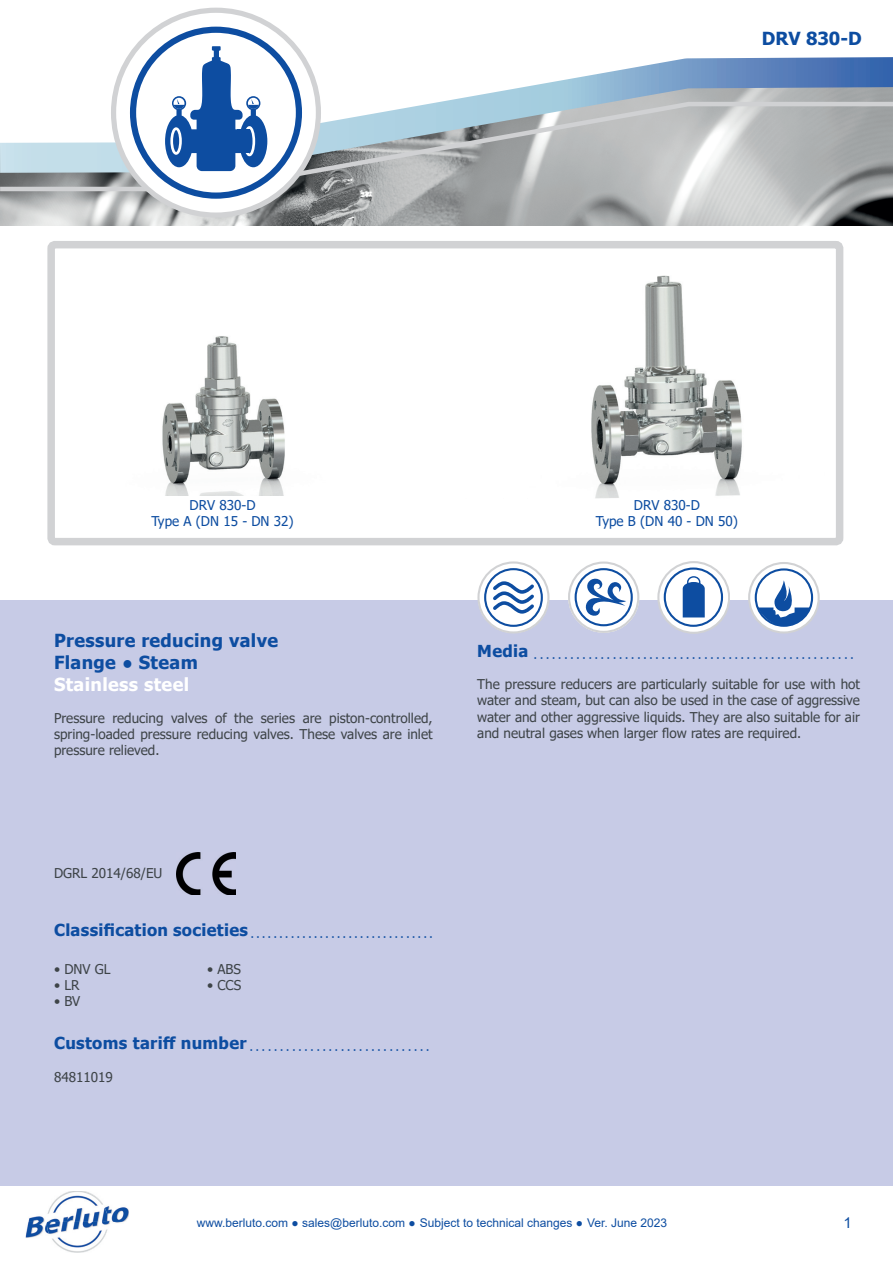
<style>
.page{position:relative;width:893px;height:1263px;background:#fff}
.page>*{position:absolute;margin:0;border:0;box-sizing:border-box;transform-origin:0 0}
.t1{font:700 18px/21.6px "Tahoma";letter-spacing:.02em;color:#0d4da1}
.t2{font:700 18px "Tahoma";letter-spacing:.02em;color:#fff}
.t3{font:15px "Arial";color:#0d4da1}
.t4{font:13.5px/16.2px "Tahoma";color:#3e4448;text-align:justify}
.t5{font:13.5px/16.2px "Tahoma";color:#0d4da1;text-align:center}
.t6{font:12px "Arial";color:#0d4da1}
.t7{font:700 8.7px "Tahoma";color:#0d4da1}
.s1{font-family:"Tahoma";font-weight:700}
</style>
<div class="page">
<img style="left:0;top:193px;width:893px;height:32px">
<svg style="left:135px;top:42px;width:758px;height:58px"></svg>
<svg style="left:0;top:100px;width:893px;height:93px;background:#b2b8ba"></svg>
<img style="left:28px;top:1216px;width:17px;height:6px">
<img style="left:108px;top:1206px;width:21px;height:16px">
<img style="left:25px;top:1222px;width:96px;height:16px">
<img style="left:47px;top:1191px;width:61px;height:62px">
<div style="left:47px;top:241px;width:796px;height:304px;border:8px solid #d1d2d4;border-radius:4px"></div>
<div style="left:0;top:601px;width:893px;height:585px;background:#c7cbe6"></div>
<img style="left:177px;top:853px;width:59px;height:42px">
<svg style="left:478px;top:562px;width:71px;height:71px"></svg>
<svg style="left:491px;top:579px;width:45px;height:36px"></svg>
<div style="left:484px;top:568px;width:59px;height:59px;border:2px solid #0d4da1;border-radius:50%"></div>
<div style="left:477px;top:561px;width:72px;height:72px;border:2px solid #d1d2d4;border-radius:50%"></div>
<svg style="left:568px;top:562px;width:71px;height:71px"></svg>
<svg style="left:584px;top:578px;width:42px;height:38px"></svg>
<div style="left:575px;top:568px;width:58px;height:58px;border:2px solid #0d4da1;border-radius:50%"></div>
<div style="left:568px;top:561px;width:71px;height:72px;border:2px solid #d1d2d4;border-radius:50%"></div>
<svg style="left:658px;top:562px;width:71px;height:71px"></svg>
<div style="left:658px;top:561px;width:72px;height:73px;border:2px solid #d1d2d4;border-radius:50%"></div>
<svg style="left:683px;top:582px;width:22px;height:35px"></svg>
<div style="left:687px;top:576px;width:13px;height:14px;border:1px solid #0d4da1;border-radius:6px"></div>
<div style="left:664px;top:567px;width:59px;height:60px;border:2px solid #0d4da1;border-radius:50%"></div>
<svg style="left:114px;top:10px;width:204px;height:207px"></svg>
<div style="left:130px;top:27px;width:172px;height:172px;border:6px solid #0d4da1;border-radius:50%"></div>
<svg style="left:0;top:46px;width:374px;height:125px"></svg>
<div style="left:172px;top:129px;width:8px;height:24px;background:#0d4da1;border-radius:50%"></div>
<div style="left:170px;top:127px;width:12px;height:28px;border:3px solid #fff;border-radius:50%"></div>
<div style="left:245px;top:127px;width:9px;height:28px;background:#0d4da1;border-radius:50%"></div>
<div style="left:244px;top:126px;width:11px;height:30px;border:3px solid #fff;border-radius:50%"></div>
<div style="left:237px;top:129px;width:12px;height:24px;background:#0d4da1"></div>
<svg style="left:749px;top:563px;width:70px;height:70px"></svg>
<svg style="left:758px;top:580px;width:52px;height:46px"></svg>
<div style="left:755px;top:568px;width:58px;height:59px;border:2px solid #0d4da1;border-radius:50%"></div>
<div style="left:748px;top:562px;width:72px;height:71px;border:2px solid #d1d2d4;border-radius:50%"></div>
<img style="left:162px;top:336px;width:123px;height:160px">
<img style="left:591px;top:275px;width:151px;height:223px">
<h1 class="t1" style="left:762px;top:29px;width:101px">DRV 830-D</h1>
<p class="t5" style="left:151px;top:497px;width:144px">DRV 830-D<br>Type A (DN 15 - DN 32)</p>
<h1 class="t1" style="left:54px;top:631px;width:226px">Pressure reducing valve<br>Flange ● Steam</h1>
<h1 class="t2" style="left:54px;top:671px;width:137px">Stainless steel</h1>
<p class="t4" style="left:54px;top:711px;width:380px">Pressure reducing valves of the series are piston-controlled, spring-loaded pressure reducing valves. These valves are inlet pressure relieved.</p>
<p class="t4" style="left:54px;top:866px;width:110px">DGRL 2014/68/EU</p>
<p class="t7" style="left:54px;top:932px;width:380px"><sup>Classification</sup> <sup>societies</sup> · · · · · · · · · · · · · · · · · · · · · · · · · · · · · · · ·</p>
<p class="t4" style="left:54px;top:961px;width:58px">• DNV GL</p>
<p class="t4" style="left:207px;top:961px;width:35px">• ABS</p>
<p class="t4" style="left:54px;top:978px;width:27px">• LR</p>
<p class="t4" style="left:207px;top:978px;width:36px">• CCS</p>
<p class="t4" style="left:54px;top:994px;width:28px">• BV</p>
<p class="t7" style="left:54px;top:1045px;width:377px"><sup>Customs</sup> <sup>tariff</sup> <sup>number</sup> · · · · · · · · · · · · · · · · · · · · · · · · · · · · · ·</p>
<p class="t4" style="left:54px;top:1069px;width:60px">84811019</p>
<p class="t5" style="left:596px;top:497px;width:144px">DRV 830-D<br>Type B (DN 40 - DN 50)</p>
<p class="t7" style="left:477px;top:653px;width:378px"><sup>Media</sup> · · · · · · · · · · · · · · · · · · · · · · · · · · · · · · · · · · · · · · · · · · · · · · · · · · · · ·</p>
<p class="t4" style="left:477px;top:677px;width:384px">The pressure reducers are particularly suitable for use with hot water and steam, but can also be used in the case of aggressive water and other aggressive liquids. They are also suitable for air and neutral gases when larger flow rates are required.</p>
<p class="t6" style="left:197px;top:1214px;width:472px">www.berluto.com <span class="s1">●</span> sales@berluto.com <span class="s1">●</span> Subject to technical changes <span class="s1">●</span> Ver. June 2023</p>
<p class="t3" style="left:843px;top:1212px;width:10px">1</p>
</div>
